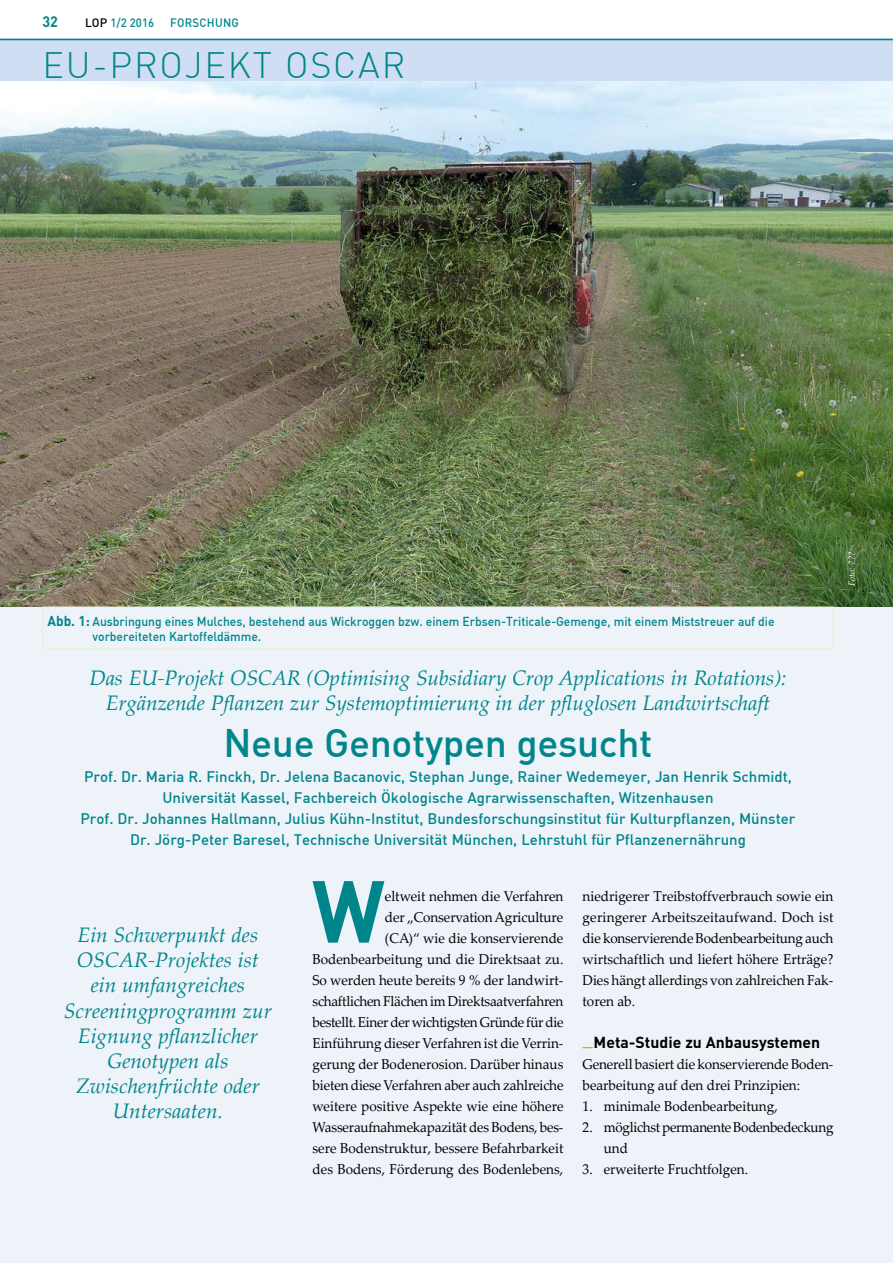
<style>
.page{position:relative;width:893px;height:1263px;background:#fff}
.page>*{position:absolute;margin:0;border:0;box-sizing:border-box;transform-origin:0 0}
.t1{font:700 86.4px "DIN";color:#00868a;scale:.95 1}
.t2{font:500 39px "DIN";letter-spacing:-.01em;color:#00868a}
.t3{font:300 36px "DIN";letter-spacing:.05em;color:#00868a}
.t4{font:italic 21px/25.2px "Palatino Linotype";letter-spacing:-.005em;color:#00868a;text-align:center}
.t5{font:700 15.75px "DIN";color:#000}
.t6{font:500 15px/21px "DIN";color:#00868a;text-align:center}
.t7{font:700 15px "DIN";color:#00868a;scale:.95 1}
.t8{font:14.25px/21px "Palatino Linotype";color:#000;text-align:right;scale:.95 1}
.t9{font:14.25px/21px "Palatino Linotype";letter-spacing:-.02em;color:#000;scale:.95 1}
.t10{font:500 12.75px/15.3px "DIN";letter-spacing:-.005em;color:#00868a;scale:.95 1}
.t11{font:500 12px "DIN";color:#00868a;scale:.95 1}
.t12{font:italic 9px "Palatino Linotype";color:#fff}
.s1{color:#000}
.s2{font-weight:700;font-size:14.25px}
</style>
<div class="page">
<div style="left:0;top:40px;width:893px;height:42px;background:#cfdef2"></div>
<hr style="left:0;top:39px;width:893px;height:1px;background:#00868a">
<div style="left:0;top:523px;width:893px;height:740px;background:#eef3fa"></div>
<img style="left:0;top:82px;width:893px;height:525px">
<div style="left:43px;top:607px;width:790px;height:42px;border:1px solid #e8f1d4"></div>
<p class="t7" style="left:43px;top:12px;width:18px">32</p>
<p class="t11" style="left:85px;top:15px;width:74px"><span class="s1">LOP</span> 1/2 2016</p>
<p class="t11" style="left:170px;top:15px;width:16px">Fors</p>
<p class="t11" style="left:199px;top:15px;width:17px">chung</p>
<h3 class="t3" style="left:43px;top:43px;width:358px">EU-PROJEKT OSCAR</h3>
<p class="t10" style="left:93px;top:613px;width:719px;text-indent:-45px"><span class="s2">Abb. 1:</span> Ausbringung eines Mulches, bestehend aus Wickroggen bzw. einem Erbsen-Triticale-Gemenge, mit einem Miststreuer auf die vorbereiteten Kartoffeldämme.</p>
<h3 class="t4" style="left:90px;top:664px;width:698px">Das EU-Projekt OSCAR (Optimising Subsidiary Crop Applications in Rotations):<br>Ergänzende Pflanzen zur Systemoptimierung in der pfluglosen Landwirtschaft</h3>
<h2 class="t2" style="left:224px;top:718px;width:430px">Neue Genotypen gesucht</h2>
<p class="t6" style="left:80px;top:766px;width:717px">Prof. Dr. Maria R. Finckh, Dr. Jelena Bacanovic, Stephan Junge, Rainer Wedemeyer, Jan Henrik Schmidt, Universität Kassel, Fachbereich Ökologische Agrarwissenschaften, Witzenhausen<br>Prof. Dr. Johannes Hallmann, Julius Kühn-Institut, Bundesforschungsinstitut für Kulturpflanzen, Münster Dr. Jörg-Peter Baresel, Technische Universität München, Lehrstuhl für Pflanzenernährung</p>
<h3 class="t4" style="left:64px;top:921px;width:210px">Ein Schwerpunkt des<br>OSCAR-Projektes ist ein umfangreiches<br>Screeningprogramm zur<br>Eignung pflanzlicher<br>Genotypen als<br>Zwischenfrüchte oder<br>Untersaaten.</h3>
<h1 class="t1" style="left:312px;top:855px;width:78px">W</h1>
<p class="t8" style="left:313px;top:885px;width:266px">eltweit nehmen die Verfahren<br>der „Conservation Agriculture<br>(CA)“ wie die konservierende Bodenbearbeitung und die Direktsaat zu.<br>So werden heute bereits 9 % der landwirt&shy;schaftlichen Flächen im Direktsaatverfahren bestellt. Einer der wichtigsten Gründe für die Einführung dieser Verfahren ist die Verrin&shy;gerung der Bodenerosion. Darüber hinaus bieten diese Verfahren aber auch zahlreiche weitere positive Aspekte wie eine höhere Wasseraufnahmekapazität des Bodens, bes&shy;sere Bodenstruktur, bessere Befahrbarkeit des Bodens, Förderung des Bodenlebens,</p>
<p class="t8" style="left:583px;top:885px;width:266px;text-align:justify">niedrigerer Treibstoffverbrauch sowie ein geringerer Arbeitszeitaufwand. Doch ist die konservierende Bodenbearbeitung auch wirtschaftlich und liefert höhere Erträge?<br>Dies hängt allerdings von zahlreichen Fak&shy;toren ab.</p>
<p class="t5" style="left:583px;top:1032px;width:239px"><sup>_</sup>Meta-Studie zu Anbausystemen</p>
<p class="t8" style="left:583px;top:1053px;width:265px;text-align:left">Generell basiert die konservierende Boden&shy;bearbeitung auf den drei Prinzipien:</p>
<p class="t8" style="left:583px;top:1095px;width:207px">1. minimale Bodenbearbeitung,</p>
<p class="t9" style="left:604px;top:1116px;width:243px;text-indent:-21px">2. möglichst permanente Bodenbedeckung und</p>
<p class="t8" style="left:583px;top:1158px;width:176px">3. erweiterte Fruchtfolgen.</p>
<p class="t12" style="left:845px;top:586px;width:36px;rotate:-90deg">Foto: ???</p>
</div>
